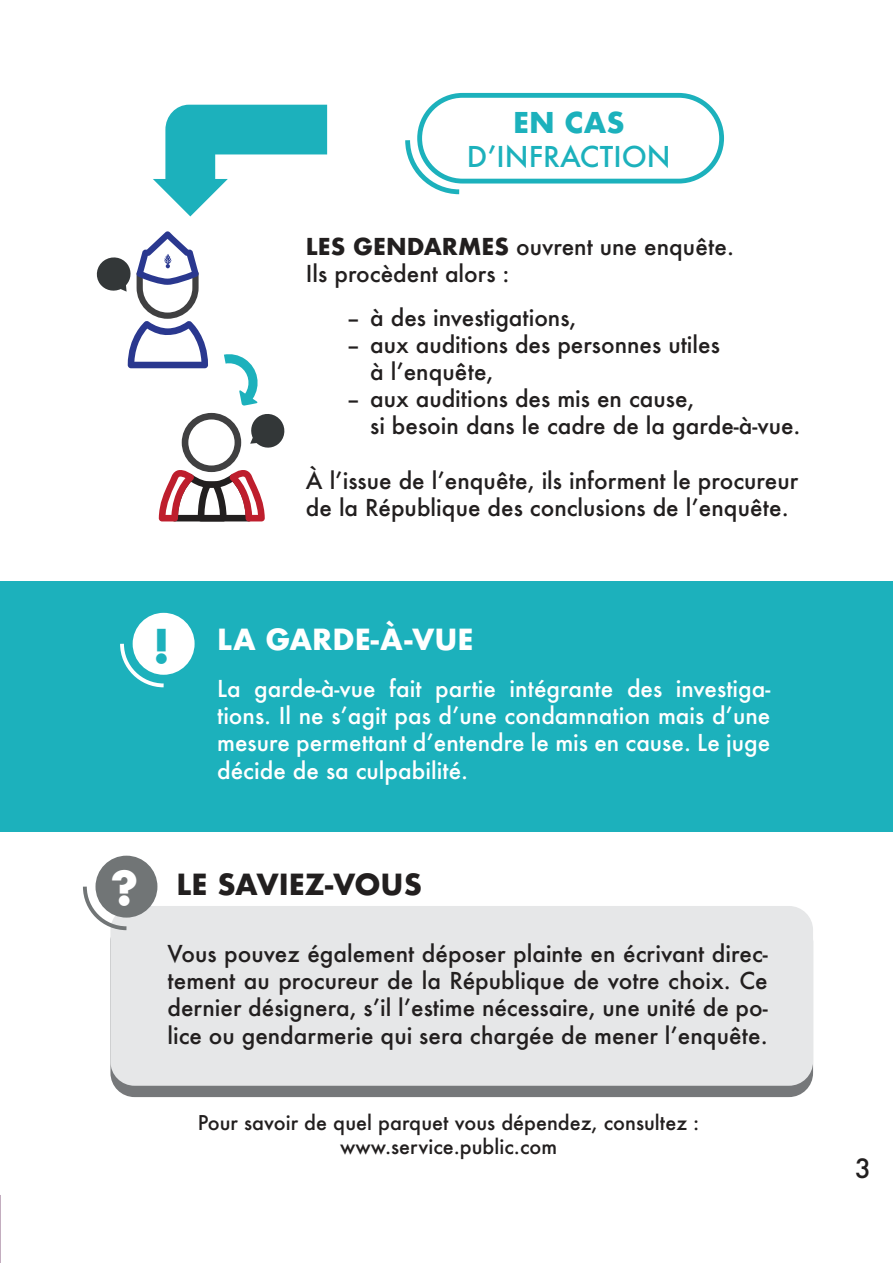
<style>
.page{position:relative;width:893px;height:1263px;background:#fff}
.page>*{position:absolute;margin:0;border:0;box-sizing:border-box;transform-origin:0 0}
.t1{font:700 45.3px "Futura";color:#fff}
.t2{font:700 45.3px "Futura";color:#1cb1bc}
.t3{font:700 28.35px "Futura";color:#221f1f}
.t4{font:700 28.35px "Futura";color:#fff}
.t5{font:500 27.9px "Futura";color:#1cb1bc}
.t6{font:700 27.9px "Futura";color:#1cb1bc}
.t7{font:500 25.8px "Futura";color:#221f1f}
.t8{font:500 22.65px/27.2px "Futura";color:#221f1f}
.t9{font:500 22.65px/27.2px "Futura";color:#fff;text-align:justify}
.t10{font:500 19.8px/23.9px "Futura";color:#221f1f;text-align:center}
.s1{font-weight:700}
</style>
<div class="page">
<svg style="left:224px;top:354px;width:34px;height:52px"></svg>
<div style="left:0;top:581px;width:893px;height:251px;background:#1cb1bc"></div>
<div style="left:110px;top:917px;width:703px;height:180px;background:#76787a;border-radius:24px"></div>
<div style="left:110px;top:906px;width:703px;height:180px;background:#e6e7e8;border-radius:24px"></div>
<div style="left:96px;top:856px;width:61px;height:61px;background:#717576;border-radius:50%"></div>
<svg style="left:83px;top:883px;width:47px;height:49px"></svg>
<div style="left:133px;top:613px;width:62px;height:62px;background:#fff;border-radius:50%"></div>
<svg style="left:120px;top:640px;width:47px;height:48px"></svg>
<div style="left:417px;top:93px;width:307px;height:91px;border:5px solid #1cb1bc;border-radius:43px"></div>
<svg style="left:405px;top:135px;width:59px;height:60px"></svg>
<svg style="left:153px;top:105px;width:174px;height:111px"></svg>
<svg style="left:96px;top:231px;width:112px;height:137px"></svg>
<svg style="left:159px;top:412px;width:126px;height:109px"></svg>
<p class="t6" style="left:513px;top:104px;width:113px">EN CAS</p>
<p class="t5" style="left:467px;top:137px;width:205px">DʼINFRACTION</p>
<p class="t8" style="left:306px;top:233px;width:430px"><span class="s1">LES GENDARMES</span> ouvrent une enquête.<br>Ils procèdent alors :</p>
<p class="t8" style="left:346px;top:304px;width:232px">ñ à des investigations,</p>
<p class="t8" style="left:346px;top:331px;width:375px">ñ aux auditions des personnes utiles</p>
<p class="t8" style="left:370px;top:358px;width:125px">à lʼenquête,</p>
<p class="t8" style="left:346px;top:386px;width:350px">ñ aux auditions des mis en cause,</p>
<p class="t8" style="left:370px;top:412px;width:432px">si besoin dans le cadre de la garde-à-vue.</p>
<p class="t8" style="left:306px;top:467px;width:494px">¿ lʼissue de lʼenquête, ils informent le procureur de la République des conclusions de lʼenquête.</p>
<h1 class="t2" style="left:153px;top:615px;width:19px">!</h1>
<p class="t4" style="left:217px;top:621px;width:258px">LA GARDE-¿-VUE</p>
<p class="t9" style="left:217px;top:675px;width:555px">La garde-à-vue fait partie intégrante des investiga&shy;tions. Il ne sʼagit pas dʼune condamnation mais dʼune mesure permettant dʼentendre le mis en cause. Le juge décide de sa culpabilité.</p>
<h1 class="t1" style="left:111px;top:858px;width:30px">?</h1>
<p class="t3" style="left:177px;top:866px;width:247px">LE SAVIEZ-VOUS</p>
<p class="t8" style="left:167px;top:940px;width:602px;text-align:justify">Vous pouvez également déposer plainte en écrivant direc&shy;tement au procureur de la République de votre choix. Ce dernier désignera, sʼil lʼestime nécessaire, une unité de po&shy;lice ou gendarmerie qui sera chargée de mener lʼenquête.</p>
<p class="t10" style="left:198px;top:1110px;width:503px">Pour savoir de quel parquet vous dépendez, consultez : www.service.public.com</p>
<p class="t7" style="left:855px;top:1154px;width:17px">3</p>
</div>
